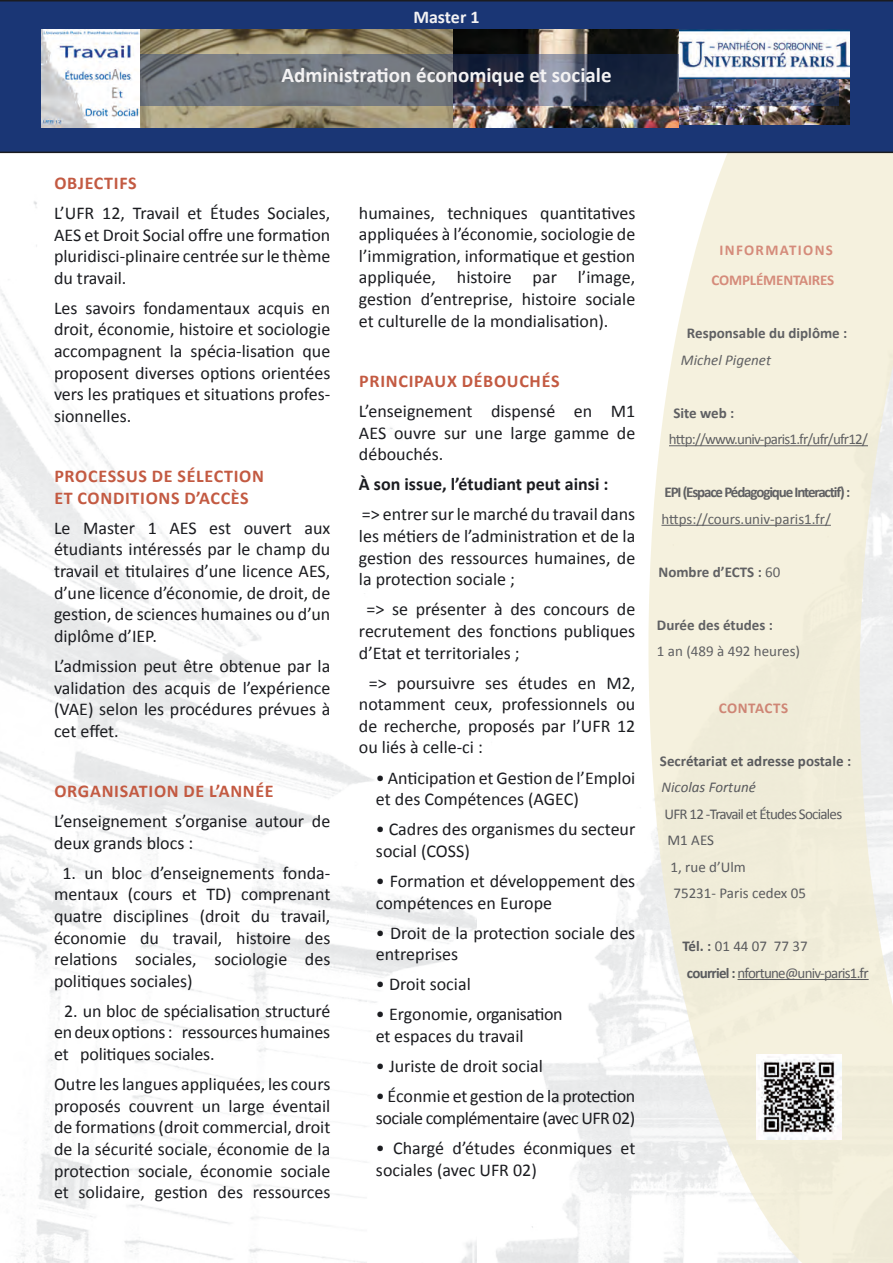
<style>
.page{position:relative;width:893px;height:1263px;background:#fff}
.page>*{position:absolute;margin:0;border:0;box-sizing:border-box;transform-origin:0 0}
.Titre_MASTER{font:700 21px "Calibri";color:#f3f2f3}
.texte_11{font:18px/21.6px "Calibri";color:#1b1c20;text-align:justify}
.titre_rubrique{font:700 18px/21.6px "Calibri";letter-spacing:.04em;color:#c35a42}
.texte_11-2{font:18px/21.6px "Calibri";letter-spacing:-.025em;color:#1b1c20}
.texte_11-3{font:700 18px "Calibri";color:#1b1c20}
.Titre_MASTER-2{font:700 18px "Calibri";color:#f3f2f3}
.t1{font:15px/26.5px "Calibri";letter-spacing:-.05em;color:#1b1c20}
.t2{font:700 15px "Calibri";color:#1b1c20}
.t3{font:15px "Calibri";color:#1b1c20}
.t4{font:700 15px "Calibri";letter-spacing:-.075em;color:#1b1c20}
.t5{font:700 15px/30.2px "Calibri";letter-spacing:-.01em;color:#c35a42;text-align:center}
.t6{font:italic 15px "Calibri";color:#1b1c20}
.t7{font:700 15px "Calibri";letter-spacing:.02em;color:#c35a42}
.s1{font-weight:400}
.s2{font-weight:700}
</style>
<div class="page">
<svg style="left:648px;top:153px;width:245px;height:1110px;background:#f3f0e1"></svg>
<hr style="left:669px;top:445px;width:199px;height:1px;background:#1b1c20">
<hr style="left:661px;top:525px;width:170px;height:1px;background:#1b1c20">
<hr style="left:737px;top:979px;width:132px;height:1px;background:#1b1c20">
<svg style="left:0;top:0;width:893px;height:153px;background:#1b3571"></svg>
<img style="left:41px;top:30px;width:637px;height:98px">
<img style="left:679px;top:30px;width:170px;height:95px">
<svg style="left:139px;top:54px;width:700px;height:51px;background:#636a78"></svg>
<img style="left:757px;top:1054px;width:85px;height:86px">
<p class="Titre_MASTER-2" style="left:413px;top:5px;width:68px">Master 1</p>
<p class="Titre_MASTER" style="left:281px;top:61px;width:332px">Administration économique et sociale</p>
<p class="titre_rubrique" style="left:54px;top:172px;width:84px">OBJECTIFS</p>
<p class="texte_11" style="left:54px;top:202px;width:278px">L’UFR 12, Travail et Études Sociales, AES et Droit Social offre une formation pluridisci-plinaire centrée sur le thème du travail.</p>
<p class="texte_11" style="left:54px;top:297px;width:278px">Les savoirs fondamentaux acquis en droit, économie, histoire et sociologie accompagnent la spécia-lisation que proposent diverses options orientées vers les pratiques et situations profes&shy;sionnelles.</p>
<p class="titre_rubrique" style="left:54px;top:465px;width:211px">PROCESSUS DE SÉLECTION<br>ET CONDITIONS D’ACCÈS</p>
<p class="texte_11" style="left:54px;top:517px;width:278px">Le Master 1 AES est ouvert aux étudiants intéressés par le champ du travail et titulaires d’une licence AES, d’une licence d’économie, de droit, de gestion, de sciences humaines ou d’un diplôme d’IEP.</p>
<p class="texte_11" style="left:54px;top:655px;width:278px">L’admission peut être obtenue par la validation des acquis de l’expérience (VAE) selon les procédures prévues à cet effet.</p>
<p class="titre_rubrique" style="left:54px;top:780px;width:221px">ORGANISATION DE L’ANNÉE</p>
<p class="texte_11" style="left:54px;top:810px;width:278px">L’enseignement s’organise autour de deux grands blocs :</p>
<p class="texte_11" style="left:54px;top:862px;width:278px;text-indent:8px">1. un bloc d’enseignements fonda&shy;mentaux (cours et TD) comprenant quatre disciplines (droit du travail, économie du travail, histoire des relations sociales, sociologie des politiques sociales)</p>
<p class="texte_11" style="left:54px;top:1000px;width:278px;text-indent:10px">2. un bloc de spécialisation structuré en deux options : ressources humaines et politiques sociales.</p>
<p class="texte_11" style="left:54px;top:1073px;width:278px">Outre les langues appliquées, les cours proposés couvrent un large éventail de formations (droit commercial, droit de la sécurité sociale, économie de la protection sociale, économie sociale et solidaire, gestion des ressources</p>
<p class="texte_11" style="left:359px;top:202px;width:278px">humaines, techniques quantitatives appliquées à l’économie, sociologie de l’immigration, informatique et gestion appliquée, histoire par l’image, gestion d’entreprise, histoire sociale et culturelle de la mondialisation).</p>
<p class="titre_rubrique" style="left:359px;top:370px;width:202px">PRINCIPAUX DÉBOUCHÉS</p>
<p class="texte_11" style="left:359px;top:400px;width:278px">L’enseignement dispensé en M1<br>AES ouvre sur une large gamme de débouchés.</p>
<p class="texte_11-3" style="left:359px;top:473px;width:251px">À son issue, l’étudiant peut ainsi :</p>
<p class="texte_11" style="left:359px;top:504px;width:278px">=&gt; entrer sur le marché du travail dans les métiers de l’administration et de la gestion des ressources humaines, de la protection sociale ;</p>
<p class="texte_11" style="left:359px;top:599px;width:278px;text-indent:8px">=&gt; se présenter à des concours de recrutement des fonctions publiques d’Etat et territoriales ;</p>
<p class="texte_11" style="left:359px;top:672px;width:278px;text-indent:10px">=&gt; poursuivre ses études en M2, notamment ceux, professionnels ou de recherche, proposés par l’UFR 12 ou liés à celle-ci :</p>
<p class="texte_11" style="left:376px;top:767px;width:261px">• Anticipation et Gestion de l’Emploi et des Compétences (AGEC)</p>
<p class="texte_11" style="left:376px;top:818px;width:261px">• Cadres des organismes du secteur social (COSS)</p>
<p class="texte_11" style="left:376px;top:870px;width:261px">• Formation et développement des compétences en Europe</p>
<p class="texte_11" style="left:376px;top:922px;width:261px">• Droit de la protection sociale des entreprises</p>
<p class="texte_11" style="left:376px;top:974px;width:96px">• Droit social</p>
<p class="texte_11" style="left:376px;top:1004px;width:188px">• Ergonomie, organisation et espaces du travail</p>
<p class="texte_11" style="left:376px;top:1055px;width:168px">• Juriste de droit social</p>
<p class="texte_11-2" style="left:376px;top:1085px;width:261px">• Éconmie et gestion de la protection sociale complémentaire (avec UFR 02)</p>
<p class="texte_11" style="left:376px;top:1137px;width:261px">• Chargé d’études éconmiques et sociales (avec UFR 02)</p>
<p class="t5" style="left:711px;top:235px;width:124px">INFORMATIONS<br>COMPLÉMENTAIRES</p>
<p class="t2" style="left:687px;top:323px;width:162px">Responsable du diplôme :</p>
<p class="t6" style="left:681px;top:349px;width:92px">Michel Pigenet</p>
<p class="t2" style="left:673px;top:403px;width:62px">Site web :</p>
<p class="t1" style="left:669px;top:426px;width:200px">http://www.univ-paris1.fr/ufr/ufr12/</p>
<p class="t4" style="left:664px;top:482px;width:187px">EPI (Espace Pédagogique Interactif):</p>
<p class="t3" style="left:661px;top:509px;width:171px">https://cours.univ-paris1.fr/</p>
<p class="t2" style="left:658px;top:562px;width:123px">Nombre d’ECTS : <span class="s1">60</span></p>
<p class="t2" style="left:657px;top:615px;width:117px">Durée des études :</p>
<p class="t3" style="left:657px;top:642px;width:145px">1 an (489 à 492 heures)</p>
<p class="t7" style="left:719px;top:698px;width:71px">CONTACTS</p>
<p class="t2" style="left:660px;top:751px;width:193px">Secrétariat et adresse postale :</p>
<p class="t6" style="left:661px;top:777px;width:96px">Nicolas Fortuné</p>
<p class="t1" style="left:664px;top:800px;width:179px">UFR 12 -Travail et Études Sociales</p>
<p class="t1" style="left:667px;top:827px;width:48px">M1 AES</p>
<p class="t1" style="left:670px;top:853px;width:77px">1, rue d’Ulm</p>
<p class="t3" style="left:673px;top:884px;width:134px">75231- Paris cedex 05</p>
<p class="t1" style="left:687px;top:933px;width:183px;text-indent:-4px"><span class="s2">Tél. :</span> 01 44 07 77 37<br><span class="s2">courriel :</span> nfortune@univ-paris1.fr</p>
</div>
